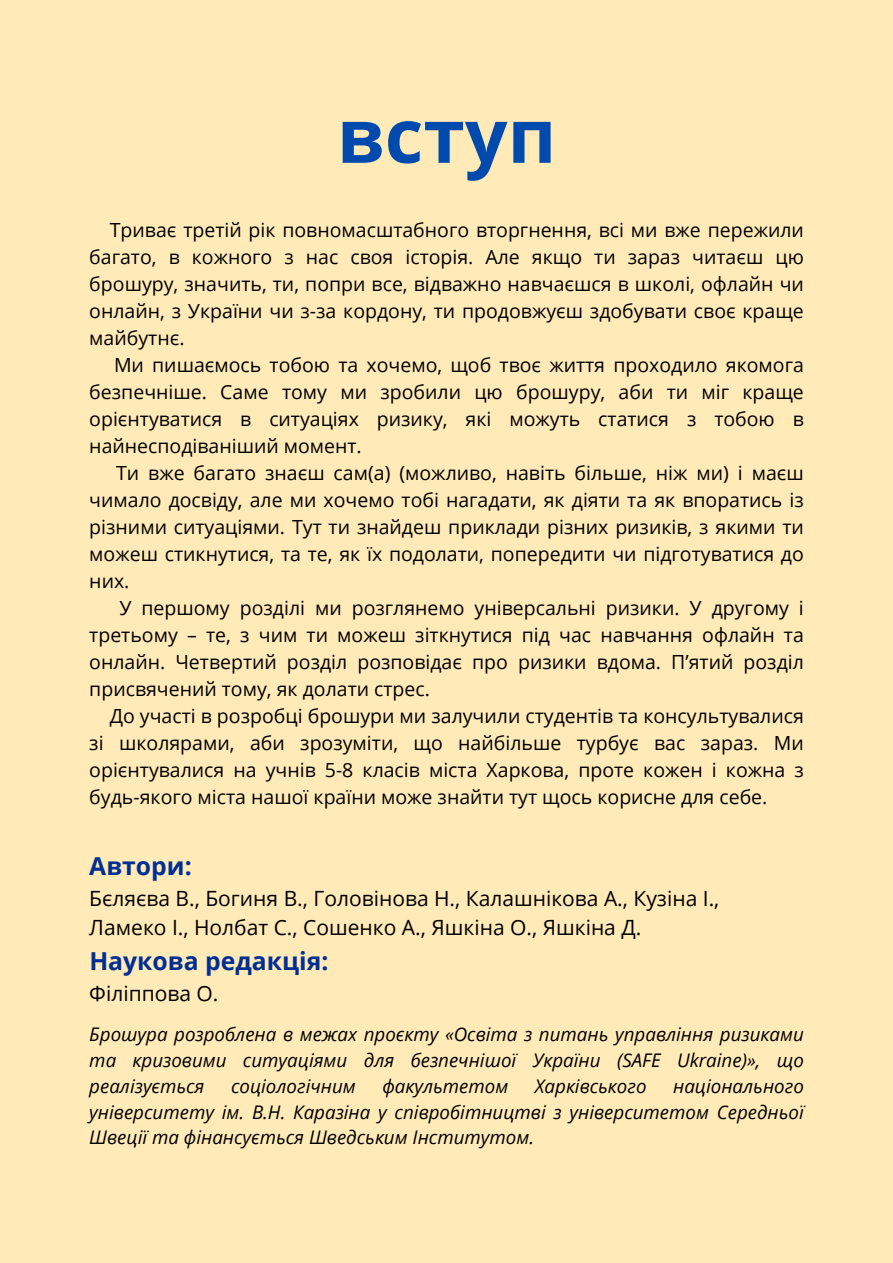
<style>
.page{position:relative;width:893px;height:1263px;background:#ffeab8}
.page>*{position:absolute;margin:0;border:0;box-sizing:border-box;transform-origin:0 0}
.t1{font:700 75px "Open Sans";color:#004aad}
.t2{font:700 24.75px "Open Sans";color:#002f94}
.t3{font:21px/29.2px "Open Sans";color:#000}
.t4{font:19.5px "Open Sans";color:#000}
.t5{font:italic 18.75px/25.9px "Open Sans";color:#000;text-align:justify}
</style>
<div class="page">
<h3 class="t1" style="left:337px;top:83px;width:221px">вступ</h3>
<h1 class="t4" style="left:110px;top:216px;width:695px">Триває третій рік повномасштабного вторгнення, всі ми вже пережили</h1>
<h1 class="t4" style="left:89px;top:243px;width:716px">багато, в кожного з нас своя історія. Але якщо ти зараз читаєш цю</h1>
<h1 class="t4" style="left:89px;top:270px;width:716px">брошуру, значить, ти, попри все, відважно навчаєшся в школі, офлайн чи</h1>
<h1 class="t4" style="left:89px;top:297px;width:716px">онлайн, з України чи з-за кордону, ти продовжуєш здобувати своє краще</h1>
<h1 class="t4" style="left:89px;top:324px;width:97px">майбутнє.</h1>
<h1 class="t4" style="left:114px;top:351px;width:691px">Ми пишаємось тобою та хочемо, щоб твоє життя проходило якомога</h1>
<h1 class="t4" style="left:89px;top:378px;width:716px">безпечніше. Саме тому ми зробили цю брошуру, аби ти міг краще</h1>
<h1 class="t4" style="left:89px;top:405px;width:716px">орієнтуватися в ситуаціях ризику, які можуть статися з тобою в</h1>
<h1 class="t4" style="left:89px;top:432px;width:274px">найнесподіваніший момент.</h1>
<h1 class="t4" style="left:116px;top:459px;width:689px">Ти вже багато знаєш сам(а) (можливо, навіть більше, ніж ми) і маєш</h1>
<h1 class="t4" style="left:89px;top:486px;width:716px">чимало досвіду, але ми хочемо тобі нагадати, як діяти та як впоратись із</h1>
<h1 class="t4" style="left:89px;top:513px;width:716px">різними ситуаціями. Тут ти знайдеш приклади різних ризиків, з якими ти</h1>
<h1 class="t4" style="left:89px;top:540px;width:716px">можеш стикнутися, та те, як їх подолати, попередити чи підготуватися до</h1>
<h1 class="t4" style="left:89px;top:567px;width:42px">них.</h1>
<h1 class="t4" style="left:119px;top:594px;width:686px">У першому розділі ми розглянемо універсальні ризики. У другому і</h1>
<h1 class="t4" style="left:89px;top:621px;width:716px">третьому – те, з чим ти можеш зіткнутися під час навчання офлайн та</h1>
<h1 class="t4" style="left:89px;top:648px;width:716px">онлайн. Четвертий розділ розповідає про ризики вдома. П’ятий розділ</h1>
<h1 class="t4" style="left:89px;top:675px;width:342px">присвячений тому, як долати стрес.</h1>
<h1 class="t4" style="left:110px;top:702px;width:695px">До участі в розробці брошури ми залучили студентів та консультувалися</h1>
<h1 class="t4" style="left:89px;top:729px;width:716px">зі школярами, аби зрозуміти, що найбільше турбує вас зараз. Ми</h1>
<h1 class="t4" style="left:89px;top:756px;width:716px">орієнтувалися на учнів 5-8 класів міста Харкова, проте кожен і кожна з</h1>
<h1 class="t4" style="left:89px;top:783px;width:679px">будь-якого міста нашої країни може знайти тут щось корисне для себе.</h1>
<h2 class="t2" style="left:89px;top:849px;width:104px">Автори:</h2>
<h3 class="t3" style="left:89px;top:883px;width:631px">Бєляєва В., Богиня В., Головінова Н., Калашнікова А., Кузіна І.,<br>Ламеко І., Нолбат С., Сошенко А., Яшкіна О., Яшкіна Д.</h3>
<p class="t2" style="left:89px;top:944px;width:241px">Наукова редакція:</p>
<h3 class="t3" style="left:89px;top:978px;width:131px">Філіппова О.</h3>
<h2 class="t5" style="left:89px;top:1021px;width:716px">Брошура розроблена в межах проєкту «Освіта з питань управління ризиками та кризовими ситуаціями для безпечнішої України (SAFE Ukraine)», що реалізується</h2>
<h2 class="t5" style="left:231px;top:1072px;width:126px">соціологічним</h2>
<h2 class="t5" style="left:382px;top:1072px;width:127px">факультетом</h2>
<h2 class="t5" style="left:535px;top:1072px;width:113px">Харківського</h2>
<h2 class="t5" style="left:89px;top:1072px;width:716px;text-indent:584px">національного університету ім. В.Н. Каразіна у співробітництві з університетом Середньої Швеції та фінансується Шведським Інститутом.</h2>
</div>
